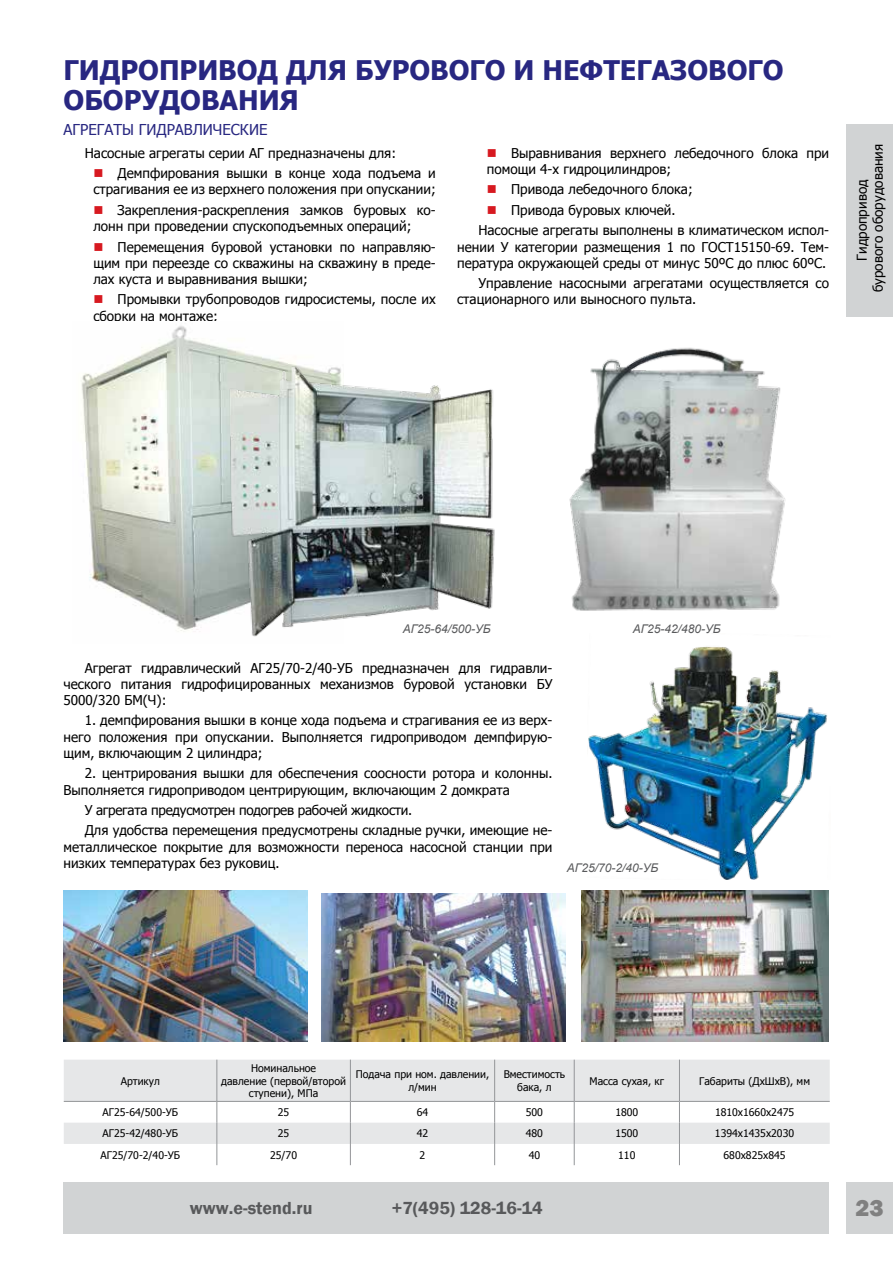
<style>
.page{position:relative;width:893px;height:1263px;background:#fff}
.page>*{position:absolute;margin:0;border:0;box-sizing:border-box;transform-origin:0 0}
.t1{font:700 27px/30px "Tahoma";color:#282781}
.t2{font:800 24px "Franklin Gothic";color:#808080}
.t3{font:600 18px "Franklin Gothic";color:#58595b}
.t4{font:15px "Tahoma";color:#282781}
.t5{font:13.5px/16.2px "Tahoma";color:#000}
.t6{font:italic 12px "Arial";color:#58595b}
.t7{font:10.5px/12.6px "Tahoma";color:#000;text-align:center}
</style>
<div class="page">
<div style="left:846px;top:1182px;width:47px;height:51px;background:#d1d3d4"></div>
<div style="left:64px;top:1182px;width:765px;height:51px;background:#d1d3d4"></div>
<div style="left:846px;top:124px;width:47px;height:192px;background:#d1d3d4"></div>
<img style="left:81px;top:325px;width:208px;height:307px">
<svg style="left:64px;top:1060px;width:766px;height:105px"></svg>
<hr style="left:64px;top:1101px;width:153px;height:1px;background:#939598">
<hr style="left:217px;top:1101px;width:133px;height:1px;background:#939598">
<hr style="left:350px;top:1101px;width:145px;height:1px;background:#939598">
<hr style="left:495px;top:1101px;width:79px;height:1px;background:#939598">
<hr style="left:574px;top:1101px;width:105px;height:1px;background:#939598">
<hr style="left:679px;top:1101px;width:151px;height:1px;background:#939598">
<img style="left:588px;top:646px;width:239px;height:234px">
<img style="left:569px;top:347px;width:216px;height:264px">
<img style="left:228px;top:363px;width:267px;height:274px">
<img style="left:321px;top:893px;width:244px;height:149px">
<img style="left:581px;top:891px;width:248px;height:151px">
<img style="left:63px;top:891px;width:244px;height:151px">
<h1 class="t1" style="left:64px;top:54px;width:721px">гидропривод для бурового и нефтегазового оборудования</h1>
<p class="t4" style="left:64px;top:119px;width:205px">Агрегаты гидравл ические</p>
<p class="t5" style="left:118px;top:142px;width:320px;line-height:20.4px;text-indent:-33px">Насосные агрегаты серии АГ предназначены для:<br>Демпфирования вышки в конце хода подъема и</p>
<p class="t5" style="left:93px;top:179px;width:344px;line-height:20.4px;text-align:right">страгивания ее из верхнего положения при опускании;<br>Закрепления-раскрепления замков буровых ко-</p>
<p class="t5" style="left:118px;top:215px;width:320px;line-height:20.4px;text-indent:-24px">лонн при проведении спускоподъемных операций;<br>Перемещения буровой установки по направляю-</p>
<p class="t5" style="left:93px;top:254px;width:344px">щим при переезде со скважины на скважину в преде&shy;лах куста и выравнивания вышки;</p>
<p class="t5" style="left:93px;top:291px;width:344px;text-indent:24px">Промывки трубопроводов гидросистемы, после их сборки на монтаже;</p>
<p class="t5" style="left:487px;top:144px;width:344px;text-indent:24px">Выравнивания верхнего лебедочного блока при помощи 4-х гидроцилиндров;</p>
<p class="t5" style="left:511px;top:181px;width:183px">Привода лебедочного блока;</p>
<p class="t5" style="left:511px;top:201px;width:166px">Привода буровых ключей.</p>
<p class="t5" style="left:478px;top:222px;width:352px">Насосные агрегаты выполнены в климатическом испол-</p>
<p class="t5" style="left:457px;top:238px;width:374px">нении У категории размещения 1 по ГОСТ15150-69. Тем&shy;пература окружающей среды от минус 50ºС до плюс 60ºС.</p>
<p class="t5" style="left:457px;top:275px;width:374px;text-indent:21px">Управление насосными агрегатами осуществляется со стационарного или выносного пульта.</p>
<p class="t5" style="left:853px;top:292px;width:150px;text-align:center;rotate:-90deg">Гидропривод<br>бурового оборудования</p>
<p class="t6" style="left:403px;top:621px;width:90px">АГ25-64/500-УБ</p>
<p class="t6" style="left:633px;top:621px;width:90px">АГ25-42/480-УБ</p>
<p class="t5" style="left:63px;top:659px;width:490px;text-align:justify;text-indent:21px">Агрегат гидравлический АГ25/70-2/40-УБ предназначен для гидравли&shy;ческого питания гидрофицированных механизмов буровой установки БУ 5000/320 БМ(Ч):</p>
<p class="t5" style="left:63px;top:712px;width:490px;text-align:justify;text-indent:21px">1. демпфирования вышки в конце хода подъема и страгивания ее из верх&shy;него положения при опускании. Выполняется гидроприводом демпфирую&shy;щим, включающим 2 цилиндра;</p>
<p class="t5" style="left:63px;top:765px;width:490px;text-indent:21px">2. центрирования вышки для обеспечения соосности ротора и колонны.<br>Выполняется гидроприводом центрирующим, включающим 2 домкрата</p>
<p class="t5" style="left:85px;top:799px;width:469px;line-height:20.4px">У агрегата предусмотрен подогрев рабочей жидкости.<br>Для удобства перемещения предусмотрены складные ручки, имеющие не-</p>
<p class="t5" style="left:63px;top:838px;width:490px">металлическое покрытие для возможности переноса насосной станции при низких температурах без руковиц.</p>
<p class="t6" style="left:567px;top:860px;width:93px">АГ25/70-2/40-УБ</p>
<p class="t7" style="left:121px;top:1074px;width:41px">Артикул</p>
<p class="t7" style="left:221px;top:1061px;width:126px">Номинальное<br>давление (первой/второй ступени), МПа</p>
<p class="t7" style="left:356px;top:1068px;width:135px">Подача при ном. давлении, л/мин</p>
<p class="t7" style="left:504px;top:1068px;width:63px">Вместимость бака, л</p>
<p class="t7" style="left:590px;top:1074px;width:76px">Масса сухая, кг</p>
<p class="t7" style="left:699px;top:1074px;width:112px">Габариты (ДхШхВ), мм</p>
<p class="t7" style="left:103px;top:1105px;width:76px">АГ25-64/500-УБ</p>
<p class="t7" style="left:278px;top:1105px;width:13px">25</p>
<p class="t7" style="left:417px;top:1105px;width:13px">64</p>
<p class="t7" style="left:526px;top:1105px;width:19px">500</p>
<p class="t7" style="left:615px;top:1105px;width:24px">1800</p>
<p class="t7" style="left:715px;top:1105px;width:81px">1810х1660х2475</p>
<p class="t7" style="left:102px;top:1127px;width:76px">АГ25-42/480-УБ</p>
<p class="t7" style="left:278px;top:1127px;width:13px">25</p>
<p class="t7" style="left:417px;top:1127px;width:13px">42</p>
<p class="t7" style="left:526px;top:1127px;width:19px">480</p>
<p class="t7" style="left:615px;top:1127px;width:24px">1500</p>
<p class="t7" style="left:715px;top:1127px;width:81px">1394х1435х2030</p>
<p class="t7" style="left:100px;top:1148px;width:80px">АГ25/70-2/40-УБ</p>
<p class="t7" style="left:270px;top:1148px;width:28px">25/70</p>
<p class="t7" style="left:420px;top:1148px;width:7px">2</p>
<p class="t7" style="left:529px;top:1148px;width:13px">40</p>
<p class="t7" style="left:618px;top:1148px;width:19px">110</p>
<p class="t7" style="left:724px;top:1148px;width:63px">680х825х845</p>
<h3 class="t3" style="left:190px;top:1197px;width:124px">www.e-stend.ru</h3>
<h3 class="t3" style="left:392px;top:1197px;width:152px">+7(495) 128-16-14</h3>
<h2 class="t2" style="left:855px;top:1192px;width:30px">23</h2>
</div>
